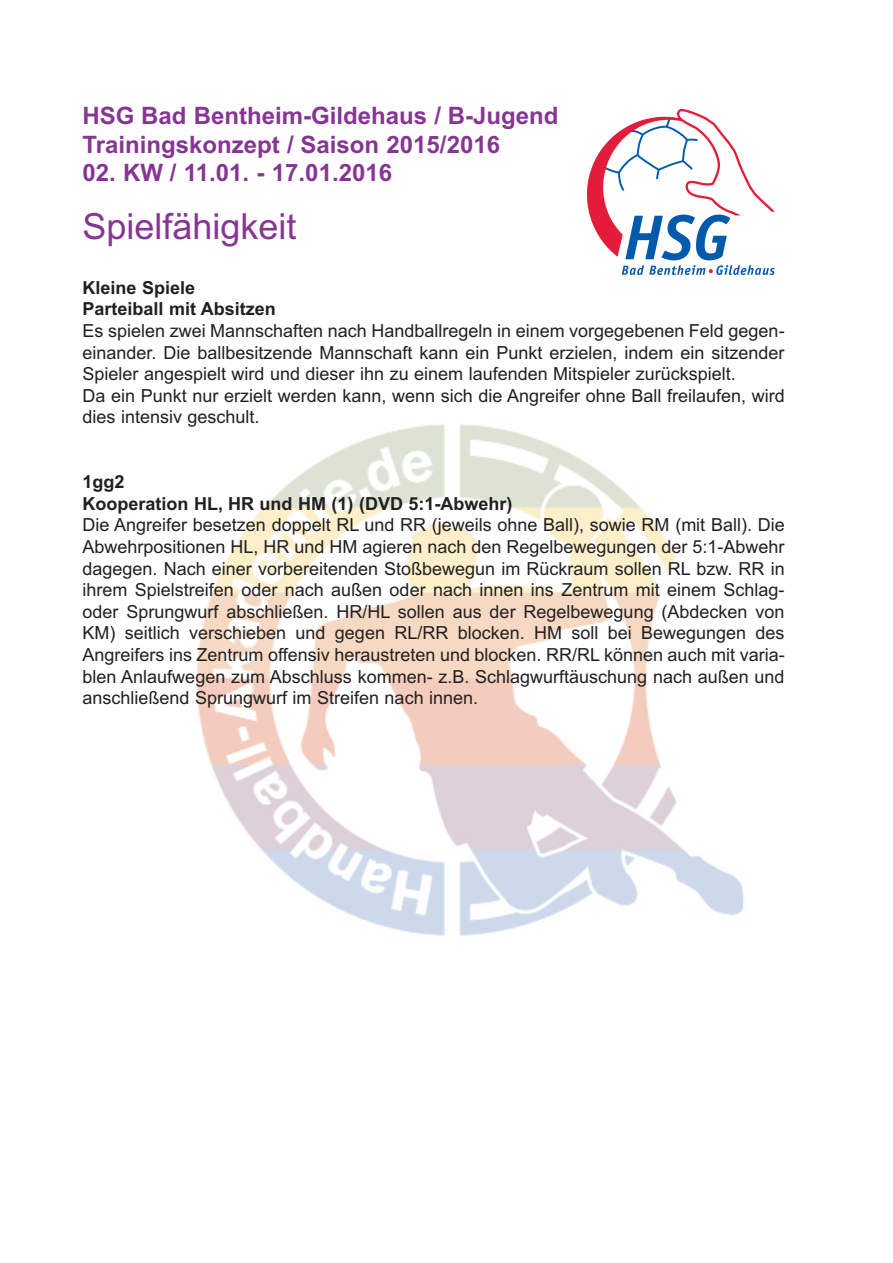
<style>
.page{position:relative;width:893px;height:1263px;background:#fff}
.page>*{position:absolute;margin:0;border:0;box-sizing:border-box;transform-origin:0 0}
.t1{font:36px "Arial";color:#873594}
.t2{font:700 24px/28.8px "Arial";color:#873594}
.t3{font:18px/21.6px "Arial";color:#231f20}
.t4{font:700 18px/21.6px "Arial";color:#231f20}
</style>
<div class="page">
<img style="left:196px;top:424px;width:548px;height:512px">
<img style="left:588px;top:110px;width:187px;height:165px">
<h2 class="t2" style="left:82px;top:102px;width:478px">HSG Bad Bentheim-Gildehaus / B-Jugend<br>Trainingskonzept / Saison 2015/2016</h2>
<h2 class="t2" style="left:82px;top:159px;width:311px">02. KW / 11.01. - 17.01.2016</h2>
<h1 class="t1" style="left:82px;top:203px;width:216px">Spielfähigkeit</h1>
<p class="t4" style="left:82px;top:277px;width:195px">Kleine Spiele<br>Parteiball mit Absitzen</p>
<p class="t3" style="left:82px;top:320px;width:704px">Es spielen zwei Mannschaften nach Handballregeln in einem vorgegebenen Feld gegen&shy;einander. Die ballbesitzende Mannschaft kann ein Punkt erzielen, indem ein sitzender Spieler angespielt wird und dieser ihn zu einem laufenden Mitspieler zurückspielt.<br>Da ein Punkt nur erzielt werden kann, wenn sich die Angreifer ohne Ball freilaufen, wird dies intensiv geschult.</p>
<p class="t4" style="left:82px;top:472px;width:432px">1gg2<br>Kooperation HL, HR und HM (1) (DVD 5:1-Abwehr)</p>
<p class="t3" style="left:82px;top:514px;width:704px;text-align:justify">Die Angreifer besetzen doppelt RL und RR (jeweils ohne Ball), sowie RM (mit Ball). Die Abwehrpositionen HL, HR und HM agieren nach den Regelbewegungen der 5:1-Abwehr dagegen. Nach einer vorbereitenden Stoßbewegun im Rückraum sollen RL bzw. RR in ihrem Spielstreifen oder nach außen oder nach innen ins Zentrum mit einem Schlag&shy;oder Sprungwurf abschließen. HR/HL sollen aus der Regelbewegung (Abdecken von KM) seitlich verschieben und gegen RL/RR blocken. HM soll bei Bewegungen des Angreifers ins Zentrum offensiv heraustreten und blocken. RR/RL können auch mit varia&shy;blen Anlaufwegen zum Abschluss kommen- z.B. Schlagwurftäuschung nach außen und anschließend Sprungwurf im Streifen nach innen.</p>
</div>
